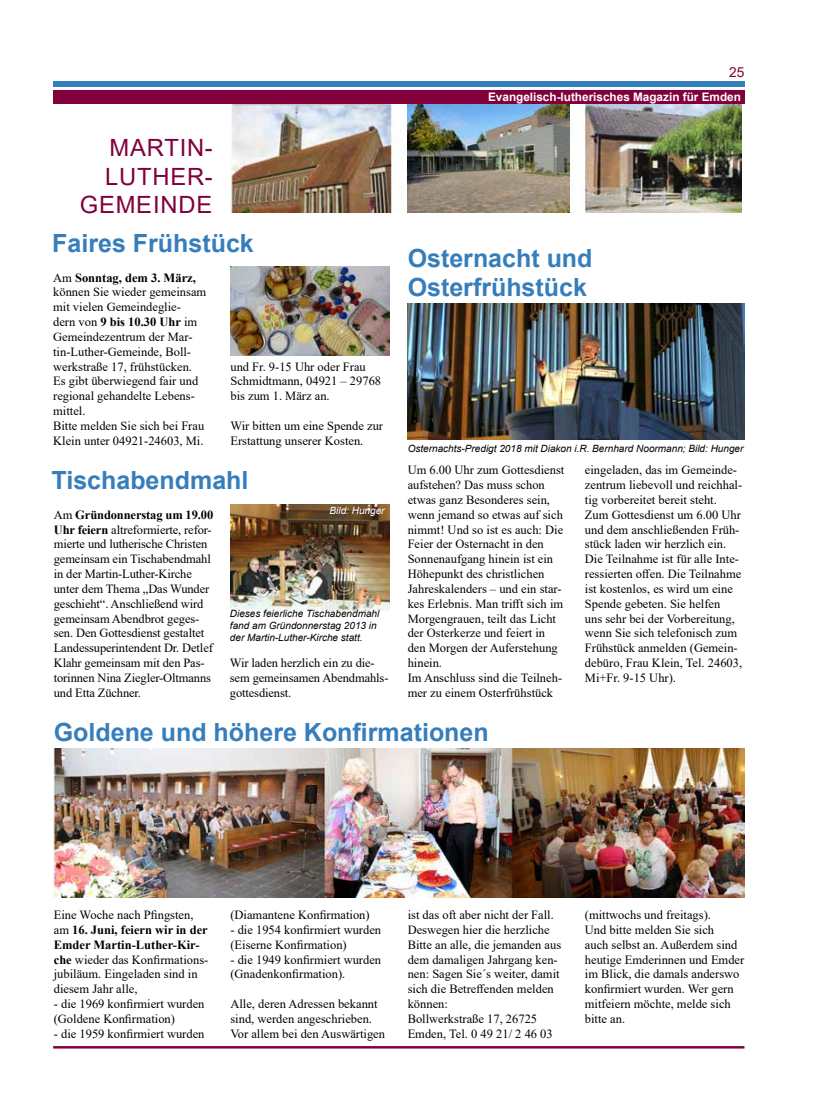
<style>
.page{position:relative;width:826px;height:1117px;background:#fff}
.page>*{position:absolute;margin:0;border:0;box-sizing:border-box;transform-origin:0 0}
.t1{font:700 25px/29.6px "Arial";color:#367ebb}
.t2{font:23.75px/28.5px "Arial";letter-spacing:.035em;color:#81003b}
.t3{font:13.75px "Arial";color:#81003b}
.t4{font:12.5px/14.8px "Times New Roman";color:#000}
.t5{font:700 11.75px "Arial";color:#fff}
.t6{font:italic 10px/12px "Arial";color:#000}
.t7{font:italic 10px "Arial";color:#fff}
.s1{font-weight:700}
</style>
<div class="page">
<div style="left:53px;top:81px;width:691px;height:6px;background:#367ebb"></div>
<div style="left:53px;top:90px;width:691px;height:14px;background:#81003b"></div>
<hr style="left:53px;top:1045px;width:691px;height:3px;background:#81003b">
<img style="left:230px;top:105px;width:511px;height:108px">
<img style="left:407px;top:105px;width:162px;height:108px">
<img style="left:53px;top:748px;width:691px;height:148px">
<img style="left:407px;top:303px;width:337px;height:136px">
<img style="left:230px;top:504px;width:159px;height:106px">
<img style="left:230px;top:267px;width:160px;height:88px">
<h2 class="t2" style="left:105px;top:133px;width:109px">MARTIN-<br>LUTHE</h2>
<h2 class="t2" style="left:187px;top:162px;width:27px">R-</h2>
<h2 class="t2" style="left:80px;top:190px;width:37px">GEMEINDE</h2>
<h1 class="t1" style="left:52px;top:228px;width:203px">Faires Frühstück</h1>
<p class="t4" style="left:53px;top:269px;width:155px">Am <span class="s1">Sonntag, dem 3. März, </span>können Sie wieder gemeinsam mit vielen Gemeindeglie-<br>dern von <span class="s1">9 bis 10.30 Uhr</span> im<br>Gemeindezentrum der Mar&shy;tin-Luther-Gemeinde, Boll&shy;werkstraße 17, frühstücken.<br>Es gibt überwiegend fair und regional gehandelte Lebens&shy;mittel.<br>Bitte melden Sie sich bei Frau<br>Klein unter 04921-24603, Mi.</p>
<p class="t4" style="left:230px;top:358px;width:152px">und Fr. 9-15 Uhr oder Frau<br>Schmidtmann, 04921 – 29768 bis zum 1. März an.</p>
<p class="t4" style="left:230px;top:418px;width:154px">Wir bitten um eine Spende zur<br>Erstattung unserer Kosten.</p>
<h1 class="t1" style="left:52px;top:465px;width:198px">Tischabendmahl</h1>
<p class="t4" style="left:54px;top:506px;width:161px">Am <span class="s1">Gründonnerstag um 19.00<br>Uhr feiern</span> altreformierte, refor&shy;mierte und lutherische Christen gemeinsam ein Tischabendmahl in der Martin-Luther-Kirche unter dem Thema „Das Wunder geschieht“. Anschließend wird gemeinsam Abendbrot geges&shy;sen. Den Gottesdienst gestaltet<br>Landessuperintendent Dr. Detlef<br>Klahr gemeinsam mit den Pas&shy;torinnen Nina Ziegler-Oltmanns und Etta Züchner.</p>
<p class="t7" style="left:329px;top:504px;width:57px">Bild: Hunger</p>
<p class="t6" style="left:230px;top:607px;width:151px">Dieses feierliche Tischabendmahl fand am Gründonnerstag 2013 in der Martin-Luther-Kirche statt.</p>
<p class="t4" style="left:230px;top:655px;width:160px">Wir laden herzlich ein zu die&shy;sem gemeinsamen Abendmahls&shy;gottesdienst.</p>
<p class="t3" style="left:729px;top:62px;width:17px">25</p>
<p class="t5" style="left:488px;top:89px;width:254px">Evangelisch-lutherisches Magazin für Emden</p>
<h1 class="t1" style="left:407px;top:243px;width:186px">Osternacht und<br>Osterfrühstück</h1>
<p class="t6" style="left:407px;top:442px;width:337px">Osternachts-Predigt 2018 mit Diakon i.R. Bernhard Noormann; Bild: Hunger</p>
<p class="t4" style="left:407px;top:462px;width:158px">Um 6.00 Uhr zum Gottesdienst aufstehen? Das muss schon etwas ganz Besonderes sein, wenn jemand so etwas auf sich nimmt! Und so ist es auch: Die<br>Feier der Osternacht in den<br>Sonnenaufgang hinein ist ein<br>Höhepunkt des christlichen<br>Jahreskalenders – und ein star&shy;kes Erlebnis. Man trifft sich im<br>Morgengrauen, teilt das Licht der Osterkerze und feiert in den Morgen der Auferstehung hinein.<br>Im Anschluss sind die Teilneh&shy;mer zu einem Osterfrühstück</p>
<p class="t4" style="left:585px;top:462px;width:159px">eingeladen, das im Gemeinde&shy;zentrum liebevoll und reichhal&shy;tig vorbereitet bereit steht.<br>Zum Gottesdienst um 6.00 Uhr und dem anschließenden Früh&shy;stück laden wir herzlich ein.<br>Die Teilnahme ist für alle Inte&shy;ressierten offen. Die Teilnahme ist kostenlos, es wird um eine<br>Spende gebeten. Sie helfen<br>uns sehr bei der Vorbereitung, wenn Sie sich telefonisch zum<br>Frühstück anmelden (Gemein&shy;debüro, Frau Klein, Tel. 24603,<br>Mi+Fr. 9-15 Uhr).</p>
<h1 class="t1" style="left:54px;top:717px;width:436px">Goldene und höhere Konfirmationen</h1>
<p class="t4" style="left:54px;top:906px;width:156px">Eine Woche nach Pfingsten, am <span class="s1">16. Juni, feiern wir in der<br>Emder Martin-Luther-Kir&shy;che</span> wieder das Konfirmations&shy;jubiläum. Eingeladen sind in diesem Jahr alle,</p>
<p class="t4" style="left:54px;top:995px;width:152px">- die 1969 konfirmiert wurden (Goldene Konfirmation)</p>
<p class="t4" style="left:54px;top:1025px;width:152px">- die 1959 konfirmiert wurden</p>
<p class="t4" style="left:230px;top:906px;width:141px">(Diamantene Konfirmation)</p>
<p class="t4" style="left:230px;top:921px;width:152px">- die 1954 konfirmiert wurden (Eiserne Konfirmation)</p>
<p class="t4" style="left:230px;top:951px;width:152px">- die 1949 konfirmiert wurden (Gnadenkonfirmation).</p>
<p class="t4" style="left:230px;top:995px;width:156px">Alle, deren Adressen bekannt sind, werden angeschrieben.<br>Vor allem bei den Auswärtigen</p>
<p class="t4" style="left:407px;top:906px;width:155px">ist das oft aber nicht der Fall.<br>Deswegen hier die herzliche<br>Bitte an alle, die jemanden aus dem damaligen Jahrgang ken&shy;nen: Sagen Sie´s weiter, damit sich die Betreffenden melden können:<br>Bollwerkstraße 17, 26725<br>Emden, Tel. 0 49 21/ 2 46 03</p>
<p class="t4" style="left:585px;top:906px;width:161px">(mittwochs und freitags).<br>Und bitte melden Sie sich<br>auch selbst an. Außerdem sind heutige Emderinnen und Emder im Blick, die damals anderswo konfirmiert wurden. Wer gern mitfeiern möchte, melde sich bitte an.</p>
</div>
